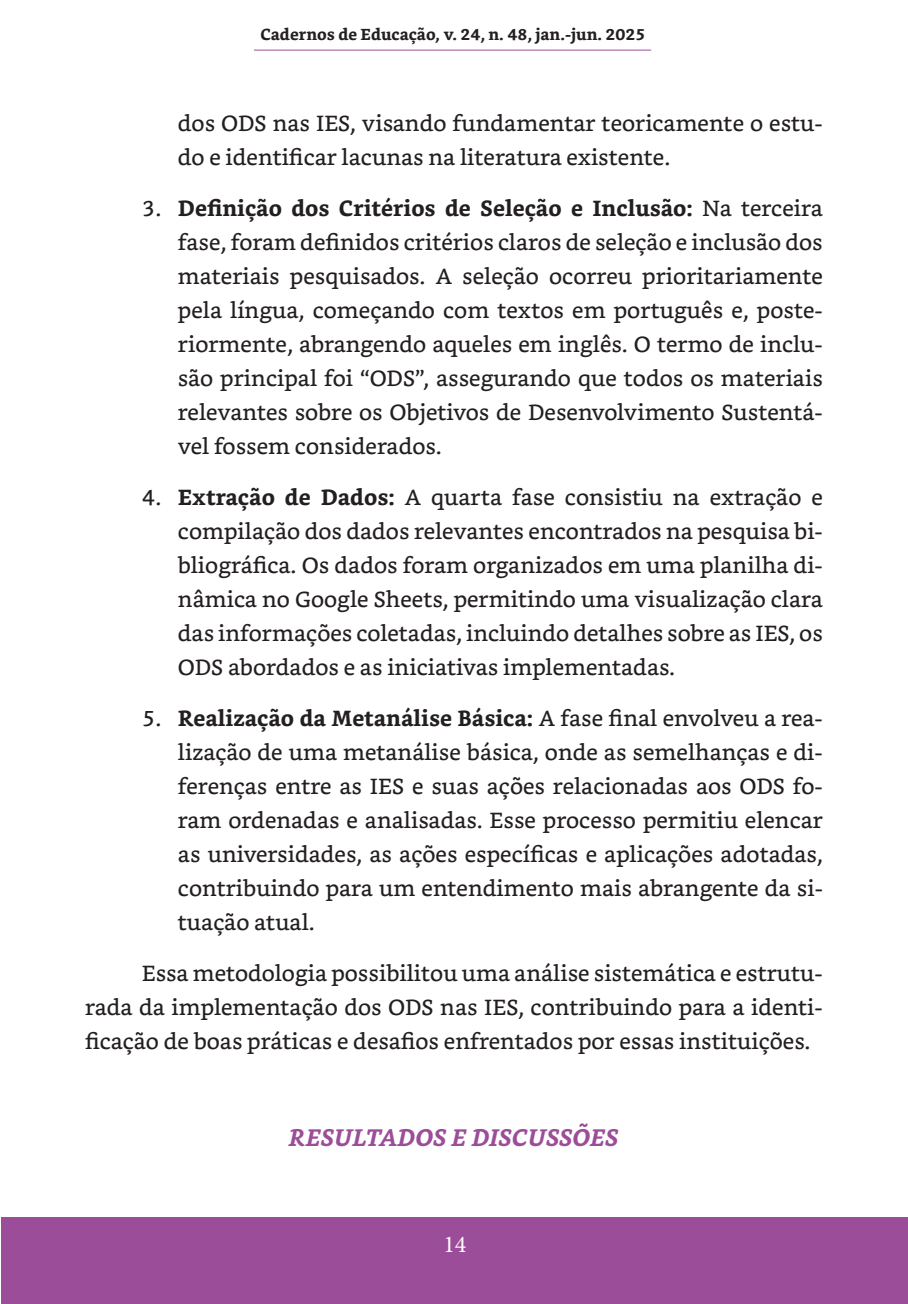
<style>
.page{position:relative;width:908px;height:1304px;background:#fff}
.page>*{position:absolute;margin:0;border:0;box-sizing:border-box;transform-origin:0 0}
.t1{font:italic 700 24px "Bookerly";color:#9c4d99}
.t2{font:24px "Minion Pro";color:#fff}
.t3{font:22px/34px "Bookerly";color:#231f20;text-align:justify}
.t4{font:700 16px "Bookerly";color:#231f20}
.s1{font-weight:700}
</style>
<div class="page">
<div style="left:1px;top:1217px;width:906px;height:87px;background:#9c4d99"></div>
<hr style="left:254px;top:50px;width:397px;height:1px;background:#9c4d99">
<p class="t4" style="left:260px;top:25px;width:386px">Cadernos de Educação, v. 24, n. 48, jan.-jun. 2025</p>
<p class="t3" style="left:178px;top:106px;width:646px">dos ODS nas IES, visando fundamentar teoricamente o estu&shy;do e identificar lacunas na literatura existente.</p>
<p class="t3" style="left:178px;top:191px;width:646px;text-indent:-36px">3. <span class="s1">Definição dos Critérios de Seleção e Inclusão:</span> Na terceira fase, foram definidos critérios claros de seleção e inclusão dos materiais pesquisados. A seleção ocorreu prioritariamente pela língua, começando com textos em português e, poste&shy;riormente, abrangendo aqueles em inglês. O termo de inclu&shy;são principal foi “ODS”, assegurando que todos os materiais relevantes sobre os Objetivos de Desenvolvimento Sustentá&shy;vel fossem considerados.</p>
<p class="t3" style="left:178px;top:480px;width:646px;text-indent:-36px">4. <span class="s1">Extração de Dados:</span> A quarta fase consistiu na extração e compilação dos dados relevantes encontrados na pesquisa bi&shy;bliográfica. Os dados foram organizados em uma planilha di&shy;nâmica no Google Sheets, permitindo uma visualização clara das informações coletadas, incluindo detalhes sobre as IES, os ODS abordados e as iniciativas implementadas.</p>
<p class="t3" style="left:178px;top:701px;width:646px;text-indent:-36px">5. <span class="s1">Realização da Metanálise Básica:</span> A fase final envolveu a rea&shy;lização de uma metanálise básica, onde as semelhanças e di&shy;ferenças entre as IES e suas ações relacionadas aos ODS fo&shy;ram ordenadas e analisadas. Esse processo permitiu elencar as universidades, as ações específicas e aplicações adotadas, contribuindo para um entendimento mais abrangente da si&shy;tuação atual.</p>
<p class="t3" style="left:85px;top:956px;width:738px;text-indent:57px">Essa metodologia possibilitou uma análise sistemática e estrutu&shy;rada da implementação dos ODS nas IES, contribuindo para a identi&shy;ficação de boas práticas e desafios enfrentados por essas instituições.</p>
<p class="t1" style="left:289px;top:1124px;width:331px">RESULTADOS E DISCUSSÕES</p>
<p class="t2" style="left:443px;top:1228px;width:25px">14</p>
</div>
